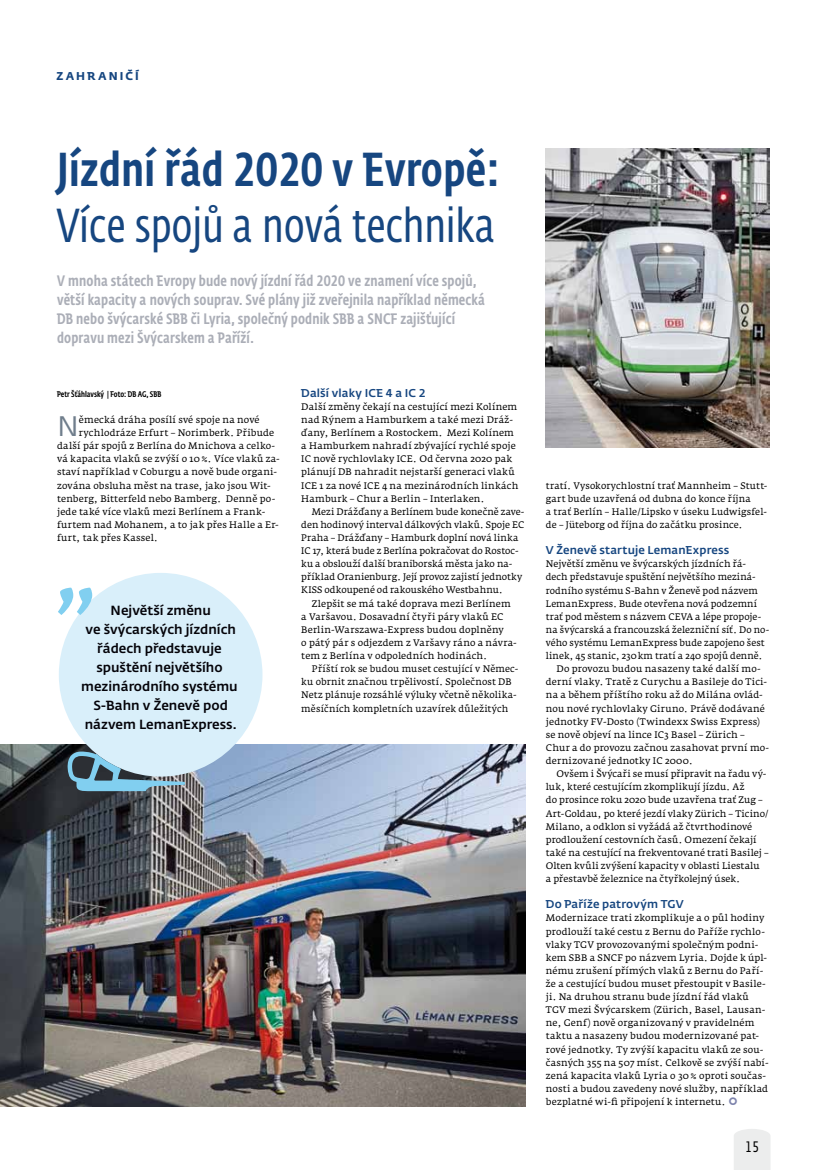
<style>
.page{position:relative;width:833px;height:1170px;background:#fff}
.page>*{position:absolute;margin:0;border:0;box-sizing:border-box;transform-origin:0 0}
.t1{font:47.12px "CD Fedra Cond Pro";letter-spacing:.01em;color:#164680}
.t2{font:500 47.12px "CD Fedra Cond Pro";letter-spacing:.01em;color:#164680}
.t3{font:27.88px "CD Fedra";color:#707e8c}
.t4{font:500 15px/18.8px "CD Fedra Cond Pro";letter-spacing:.01em;color:#abaeb7}
.t5{font:15px "CD Fedra Cond Pro";color:#000}
.t6{font:500 13.12px/19px "CD Fedra";color:#040309;text-align:center}
.t7{font:500 11.25px "CD Fedra";letter-spacing:.01em;color:#164680}
.t8{font:700 11.25px "CD Fedra";letter-spacing:.19em;color:#164680}
.t9{font:9.38px/13.1px "Fedra Serif A Pro";letter-spacing:.015em;color:#000}
.t10{font:500 8.12px "CD Fedra Cond Pro";color:#000}
.s1{font-weight:500;font-size:12.5px;color:#7d83ac}
</style>
<div class="page">
<svg style="left:734px;top:1129px;width:36px;height:40px"></svg>
<img style="left:546px;top:149px;width:223px;height:299px">
<img style="left:0;top:744px;width:525px;height:362px">
<div style="left:59px;top:573px;width:203px;height:203px;background:#d9effa;border-radius:50%"></div>
<svg style="left:58px;top:587px;width:34px;height:28px"></svg>
<svg style="left:67px;top:751px;width:118px;height:40px"></svg>
<p class="t8" style="left:57px;top:68px;width:84px">ZAHRANIČÍ</p>
<h1 class="t2" style="left:57px;top:141px;width:443px">Jízdní řád 2020 v Evropě:</h1>
<h1 class="t1" style="left:57px;top:199px;width:439px">Více spojů a nová technika</h1>
<p class="t4" style="left:57px;top:272px;width:429px">V mnoha státech Evropy bude nový jízdní řád 2020 ve znamení více spojů, větší kapacity a nových souprav. Své plány již zveřejnila například německá DB nebo švýcarské SBB či Lyria, společný podnik SBB a SNCF zajišťující dopravu mezi Švýcarskem a Paříží.</p>
<p class="t10" style="left:57px;top:389px;width:106px">Petr Šťáhlavský | Foto: DB AG, SBB</p>
<h2 class="t3" style="left:57px;top:410px;width:23px">N</h2>
<p class="t9" style="left:79px;top:413px;width:182px">ěmecká dráha posílí své spoje na nové</p>
<p class="t9" style="left:79px;top:426px;width:197px">rychlodráze Erfurt – Norimberk. Přibude</p>
<p class="t9" style="left:57px;top:439px;width:220px">další pár spojů z Berlína do Mnichova a celko-</p>
<p class="t9" style="left:57px;top:452px;width:224px">vá kapacita vlaků se zvýší o 10%. Více vlaků za-</p>
<p class="t9" style="left:57px;top:465px;width:222px">staví například v Coburgu a nově bude organi-</p>
<p class="t9" style="left:57px;top:478px;width:215px">zována obsluha měst na trase, jako jsou Wit-</p>
<p class="t9" style="left:57px;top:492px;width:220px">tenberg, Bitterfeld nebo Bamberg. Denně po-</p>
<p class="t9" style="left:57px;top:505px;width:210px">jede také více vlaků mezi Berlínem a Frank-</p>
<p class="t9" style="left:57px;top:518px;width:223px">furtem nad Mohanem, a to jak přes Halle a Er-</p>
<p class="t9" style="left:57px;top:531px;width:102px">furt, tak přes Kassel.</p>
<h3 class="t6" style="left:81px;top:600px;width:158px">Největší změnu<br>ve švýcarských jízdních řádech představuje spuštění největšího mezinárodního systému<br>S-Bahn v Ženevě pod názvem LemanExpress.</h3>
<p class="t7" style="left:301px;top:386px;width:126px">Další vlaky ICE 4 a IC 2</p>
<p class="t9" style="left:301px;top:400px;width:219px">Další změny čekají na cestující mezi Kolínem nad Rýnem a Hamburkem a také mezi Dráž&shy;ďany, Berlínem a Rostockem. Mezi Kolínem a Hamburkem nahradí zbývající rychlé spoje IC nově rychlovlaky ICE. Od června 2020 pak plánují DB nahradit nejstarší generaci vlaků ICE 1 za nové ICE 4 na mezinárodních linkách Hamburk – Chur a Berlin – Interlaken.</p>
<p class="t9" style="left:301px;top:505px;width:224px;text-indent:11px">Mezi Drážďany a Berlínem bude konečně zave&shy;den hodinový interval dálkových vlaků. Spoje EC Praha – Drážďany – Hamburk doplní nová linka IC 17, která bude z Berlína pokračovat do Rostoc&shy;ku a obslouží další braniborská města jako na&shy;příklad Oranienburg. Její provoz zajistí jednotky KISS odkoupené od rakouského Westbahnu.</p>
<p class="t9" style="left:301px;top:596px;width:217px;text-indent:11px">Zlepšit se má také doprava mezi Berlínem a Varšavou. Dosavadní čtyři páry vlaků EC Berlin-Warszawa-Express budou doplněny<br>o pátý pár s odjezdem z Varšavy ráno a návra&shy;tem z Berlína v odpoledních hodinách.</p>
<p class="t9" style="left:301px;top:662px;width:218px;text-indent:11px">Příští rok se budou muset cestující v Němec&shy;ku obrnit značnou trpělivostí. Společnost DB Netz plánuje rozsáhlé výluky včetně několika&shy;měsíčních kompletních uzavírek důležitých</p>
<p class="t9" style="left:546px;top:478px;width:223px">tratí. Vysokorychlostní trať Mannheim – Stutt&shy;gart bude uzavřená od dubna do konce října<br>a trať Berlín – Halle/Lipsko v úseku Ludwigsfel&shy;de – Jüteborg od října do začátku prosince.</p>
<p class="t7" style="left:546px;top:543px;width:185px">V Ženevě startuje LemanExpress</p>
<p class="t9" style="left:546px;top:557px;width:201px">Největší změnu ve švýcarských jízdních řá-</p>
<p class="t9" style="left:546px;top:570px;width:211px">dech představuje spuštění největšího meziná-</p>
<p class="t9" style="left:546px;top:583px;width:213px">rodního systému S-Bahn v Ženevě pod názvem</p>
<p class="t9" style="left:546px;top:596px;width:213px">LemanExpress. Bude otevřena nová podzemní</p>
<p class="t9" style="left:546px;top:610px;width:217px">trať pod městem s názvem CEVA a lépe propoje-</p>
<p class="t9" style="left:546px;top:623px;width:225px">na švýcarská a francouzská železniční síť. Do no-</p>
<p class="t9" style="left:546px;top:636px;width:220px">vého systému LemanExpress bude zapojeno šest</p>
<p class="t9" style="left:546px;top:649px;width:218px">linek, 45 stanic, 230km tratí a 240 spojů denně.</p>
<p class="t9" style="left:556px;top:662px;width:206px">Do provozu budou nasazeny také další mo-</p>
<p class="t9" style="left:546px;top:675px;width:223px">derní vlaky. Tratě z Curychu a Basileje do Tici-</p>
<p class="t9" style="left:546px;top:688px;width:218px">na a během příštího roku až do Milána ovlád-</p>
<p class="t9" style="left:546px;top:701px;width:220px">nou nové rychlovlaky Giruno. Právě dodávané</p>
<p class="t9" style="left:546px;top:714px;width:216px">jednotky FV-Dosto (Twindexx Swiss Express)</p>
<p class="t9" style="left:546px;top:728px;width:201px">se nově objeví na lince IC3 Basel – Zürich –</p>
<p class="t9" style="left:546px;top:741px;width:225px">Chur a do provozu začnou zasahovat první mo-</p>
<p class="t9" style="left:546px;top:754px;width:148px">dernizované jednotky IC 2000.</p>
<p class="t9" style="left:556px;top:767px;width:211px">Ovšem i Švýcaři se musí připravit na řadu vý-</p>
<p class="t9" style="left:546px;top:780px;width:200px">luk, které cestujícím zkomplikují jízdu. Až</p>
<p class="t9" style="left:546px;top:793px;width:218px">do prosince roku 2020 bude uzavřena trať Zug –</p>
<p class="t9" style="left:546px;top:806px;width:224px">Art-Goldau, po které jezdí vlaky Zürich – Ticino/</p>
<p class="t9" style="left:546px;top:819px;width:208px">Milano, a odklon si vyžádá až čtvrthodinové</p>
<p class="t9" style="left:546px;top:832px;width:212px">prodloužení cestovních časů. Omezení čekají</p>
<p class="t9" style="left:546px;top:846px;width:224px">také na cestující na frekventované trati Basilej –</p>
<p class="t9" style="left:546px;top:859px;width:215px">Olten kvůli zvýšení kapacity v oblasti Liestalu</p>
<p class="t9" style="left:546px;top:872px;width:196px">a přestavbě železnice na čtyřkolejný úsek.</p>
<p class="t7" style="left:546px;top:897px;width:139px">Do Paříže patrovým TGV</p>
<p class="t9" style="left:546px;top:911px;width:224px">Modernizace trati zkomplikuje a o půl hodiny prodlouží také cestu z Bernu do Paříže rychlo&shy;vlaky TGV provozovanými společným podni&shy;kem SBB a SNCF po názvem Lyria. Dojde k úpl&shy;nému zrušení přímých vlaků z Bernu do Paří&shy;že a cestující budou muset přestoupit v Basile&shy;ji. Na druhou stranu bude jízdní řád vlaků TGV mezi Švýcarskem (Zürich, Basel, Lausan&shy;ne, Genf) nově organizovaný v pravidelném taktu a nasazeny budou modernizované pat&shy;rové jednotky. Ty zvýší kapacitu vlaků ze sou&shy;časných 355 na 507 míst. Celkově se zvýší nabí&shy;zená kapacita vlaků Lyria o 30% oproti součas&shy;nosti a budou zavedeny nové služby, například bezplatné wi-fi připojení k internetu. <span class="s1">○</span></p>
<h3 class="t5" style="left:745px;top:1138px;width:16px">15</h3>
</div>
